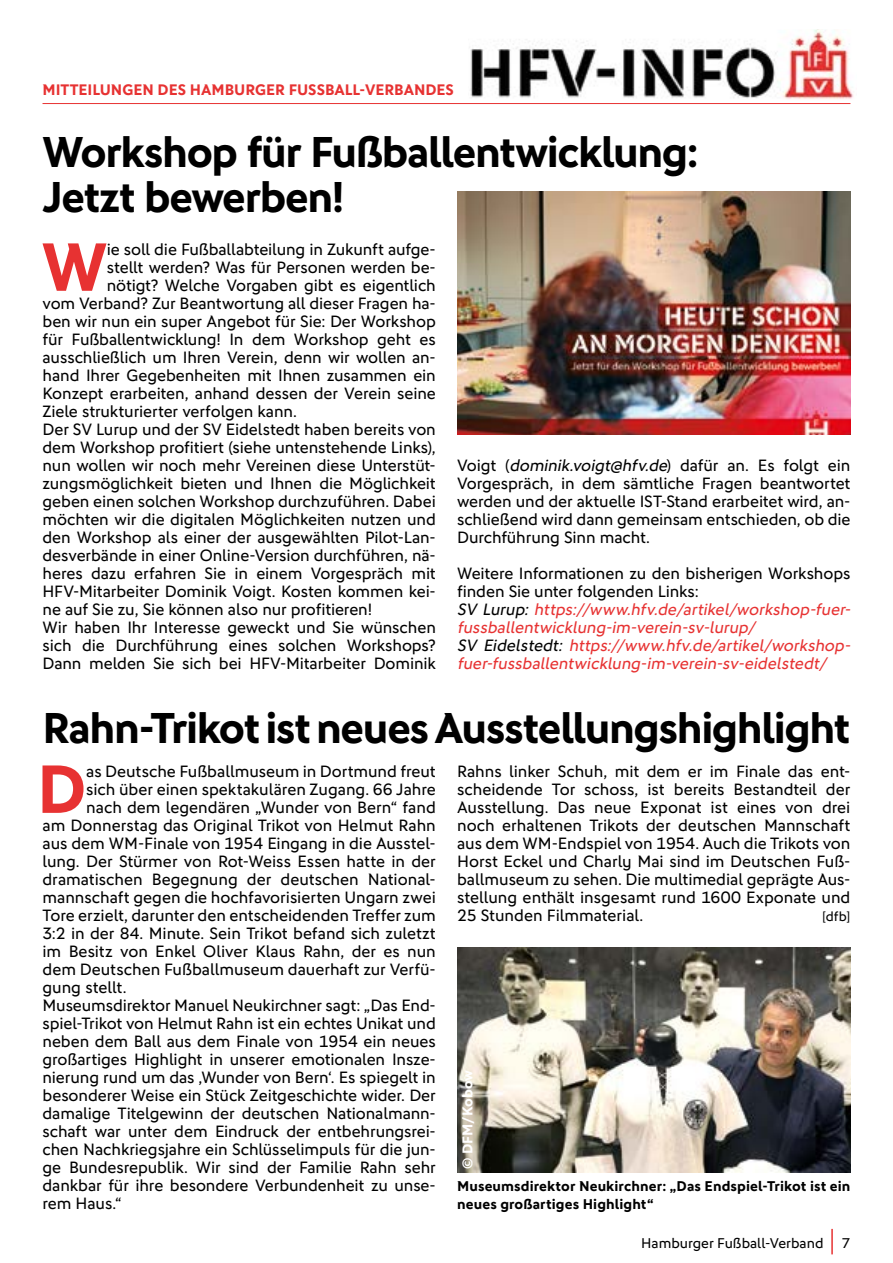
<style>
.page{position:relative;width:893px;height:1263px;background:#fff}
.page>*{position:absolute;margin:0;border:0;box-sizing:border-box;transform-origin:0 0}
.t1{font:700 68.7px "DFB Sans";color:#e73232}
.t2{font:700 43.5px/45px "DFB Sans";letter-spacing:-.035em;color:#000}
.t3{font:16.5px/18px "DFB Sans";letter-spacing:-.005em;color:#000;text-align:justify}
.t4{font:italic 16.5px/18px "DFB Sans";color:#e73232}
.t5{font:700 15.3px "DFB Sans";color:#e73232}
.t6{font:700 14.25px/18px "DFB Sans";letter-spacing:.005em;color:#000}
.t7{font:14.25px "DFB Sans";color:#000}
.t8{font:700 14.25px "DFB Sans";letter-spacing:.005em;color:#fff}
.t9{font:13.5px "DFB Sans";color:#000}
.s1{font-style:italic}
.s2{font-style:normal;color:#000}
.s3{color:#000}
</style>
<div class="page">
<hr style="left:831px;top:1229px;width:2px;height:25px;background:#e73232">
<hr style="left:43px;top:103px;width:807px;height:1px;background:#e73232">
<img style="left:470px;top:29px;width:384px;height:70px">
<img style="left:457px;top:191px;width:393px;height:244px">
<img style="left:457px;top:947px;width:393px;height:226px">
<p class="t5" style="left:43px;top:80px;width:413px">MITTEILUNGEN DES HAMBURGER FUSSBALL-VERBANDES</p>
<h2 class="t2" style="left:43px;top:129px;width:657px">Workshop für Fußballentwicklung:<br>Jetzt bewerben!</h2>
<h1 class="t1" style="left:42px;top:226px;width:67px">W</h1>
<p class="t3" style="left:107px;top:240px;width:331px">ie soll die Fußballabteilung in Zukunft aufge-</p>
<p class="t3" style="left:107px;top:258px;width:331px">stellt werden? Was für Personen werden be-</p>
<p class="t3" style="left:107px;top:276px;width:331px">nötigt? Welche Vorgaben gibt es eigentlich</p>
<p class="t3" style="left:43px;top:294px;width:395px">vom Verband? Zur Beantwortung all dieser Fragen ha-</p>
<p class="t3" style="left:43px;top:312px;width:395px">ben wir nun ein super Angebot für Sie: Der Workshop</p>
<p class="t3" style="left:43px;top:330px;width:395px">für Fußballentwicklung! In dem Workshop geht es</p>
<p class="t3" style="left:43px;top:348px;width:395px">ausschließlich um Ihren Verein, denn wir wollen an-</p>
<p class="t3" style="left:43px;top:366px;width:395px">hand Ihrer Gegebenheiten mit Ihnen zusammen ein</p>
<p class="t3" style="left:43px;top:384px;width:395px">Konzept erarbeiten, anhand dessen der Verein seine</p>
<p class="t3" style="left:43px;top:402px;width:256px">Ziele strukturierter verfolgen kann.</p>
<p class="t3" style="left:43px;top:420px;width:395px">Der SV Lurup und der SV Eidelstedt haben bereits von</p>
<p class="t3" style="left:43px;top:438px;width:395px">dem Workshop profitiert (siehe untenstehende Links),</p>
<p class="t3" style="left:43px;top:456px;width:395px">nun wollen wir noch mehr Vereinen diese Unterstüt-</p>
<p class="t3" style="left:43px;top:474px;width:395px">zungsmöglichkeit bieten und Ihnen die Möglichkeit</p>
<p class="t3" style="left:43px;top:492px;width:395px">geben einen solchen Workshop durchzuführen. Dabei</p>
<p class="t3" style="left:43px;top:510px;width:395px">möchten wir die digitalen Möglichkeiten nutzen und</p>
<p class="t3" style="left:43px;top:528px;width:395px">den Workshop als einer der ausgewählten Pilot-Lan-</p>
<p class="t3" style="left:43px;top:546px;width:395px">desverbände in einer Online-Version durchführen, nä-</p>
<p class="t3" style="left:43px;top:564px;width:395px">heres dazu erfahren Sie in einem Vorgespräch mit</p>
<p class="t3" style="left:43px;top:582px;width:395px">HFV-Mitarbeiter Dominik Voigt. Kosten kommen kei-</p>
<p class="t3" style="left:43px;top:600px;width:331px">ne auf Sie zu, Sie können also nur profitieren!</p>
<p class="t3" style="left:43px;top:618px;width:395px">Wir haben Ihr Interesse geweckt und Sie wünschen</p>
<p class="t3" style="left:43px;top:636px;width:395px">sich die Durchführung eines solchen Workshops?</p>
<p class="t3" style="left:43px;top:654px;width:395px">Dann melden Sie sich bei HFV-Mitarbeiter Dominik</p>
<p class="t3" style="left:457px;top:456px;width:395px">Vo i g t (<span class="s1">dominik.voigt@hfv.de</span>) d a f ü r a n . E s fo lg t e i n Vorgespräch, in dem sämtliche Fragen beantwortet werden und der aktuelle IST-Stand erarbeitet wird, an&shy;schließend wird dann gemeinsam entschieden, ob die Durchführung Sinn macht.</p>
<p class="t4" style="left:457px;top:564px;width:398px"><span class="s2">Weitere Informationen zu den bisherigen Workshops finden Sie unter folgenden Links:<br></span><span class="s3">SV Lurup:</span> https://www.hfv.de/artikel/workshop-fuer&shy;fussballentwicklung-im-verein-sv-lurup/<br><span class="s3">SV Eidelstedt:</span> https://www.hfv.de/artikel/workshop&shy;fuer-fussballentwicklung-im-verein-sv-eidelstedt/</p>
<h2 class="t2" style="left:43px;top:705px;width:809px">Rahn-Trikot ist neues Ausstellungshighlight</h2>
<h1 class="t1" style="left:37px;top:748px;width:51px">D</h1>
<p class="t3" style="left:86px;top:762px;width:351px">as Deutsche Fußballmuseum in Dortmund freut</p>
<p class="t3" style="left:457px;top:762px;width:395px">Rahns linker Schuh, mit dem er im Finale das ent&shy;scheidende Tor schoss, ist bereits Bestandteil der Ausstellung. Das neue Exponat ist eines von drei noch erhaltenen Trikots der deutschen Mannschaft aus dem WM-Endspiel von 1954. Auch die Trikots von Horst Eckel und Charly Mai sind im Deutschen Fuß&shy;ballmuseum zu sehen. Die multimedial geprägte Aus&shy;stellung enthält insgesamt rund 1600 Exponate und 25 Stunden Filmmaterial.</p>
<p class="t3" style="left:86px;top:780px;width:351px">sich über einen spektakulären Zugang. 66 Jahre</p>
<p class="t3" style="left:86px;top:798px;width:351px">nach dem legendären „Wunder von Bern“ fand</p>
<p class="t3" style="left:43px;top:816px;width:395px">am Donnerstag das Original Trikot von Helmut Rahn</p>
<p class="t3" style="left:43px;top:834px;width:395px">aus dem WM-Finale von 1954 Eingang in die Ausstel-</p>
<p class="t3" style="left:43px;top:852px;width:395px">lung. Der Stürmer von Rot-Weiss Essen hatte in der</p>
<p class="t3" style="left:43px;top:870px;width:395px">dramatischen Begegnung der deutschen National-</p>
<p class="t3" style="left:43px;top:888px;width:395px">mannschaft gegen die hochfavorisierten Ungarn zwei</p>
<p class="t3" style="left:43px;top:906px;width:395px">Tore erzielt, darunter den entscheidenden Treffer zum</p>
<p class="t3" style="left:43px;top:924px;width:395px">3:2 in der 84. Minute. Sein Trikot befand sich zuletzt</p>
<p class="t3" style="left:43px;top:942px;width:395px">im Besitz von Enkel Oliver Klaus Rahn, der es nun</p>
<p class="t3" style="left:43px;top:960px;width:395px">dem Deutschen Fußballmuseum dauerhaft zur Verfü-</p>
<p class="t3" style="left:43px;top:978px;width:85px">gung stellt.</p>
<p class="t3" style="left:43px;top:996px;width:395px">Museumsdirektor Manuel Neukirchner sagt: „Das End-</p>
<p class="t3" style="left:43px;top:1014px;width:395px">spiel-Trikot von Helmut Rahn ist ein echtes Unikat und</p>
<p class="t3" style="left:43px;top:1032px;width:395px">neben dem Ball aus dem Finale von 1954 ein neues</p>
<p class="t3" style="left:43px;top:1050px;width:395px">großartiges Highlight in unserer emotionalen Insze-</p>
<p class="t3" style="left:43px;top:1068px;width:395px">nierung rund um das ‚Wunder von Bern‘. Es spiegelt in</p>
<p class="t3" style="left:43px;top:1086px;width:395px">besonderer Weise ein Stück Zeitgeschichte wider. Der</p>
<p class="t3" style="left:43px;top:1104px;width:395px">damalige Titelgewinn der deutschen Nationalmann-</p>
<p class="t3" style="left:43px;top:1122px;width:395px">schaft war unter dem Eindruck der entbehrungsrei-</p>
<p class="t3" style="left:43px;top:1140px;width:395px">chen Nachkriegsjahre ein Schlüsselimpuls für die jun-</p>
<p class="t3" style="left:43px;top:1158px;width:395px">ge Bundesrepublik. Wir sind der Familie Rahn sehr</p>
<p class="t3" style="left:43px;top:1176px;width:395px">dankbar für ihre besondere Verbundenheit zu unse-</p>
<p class="t3" style="left:43px;top:1194px;width:81px">rem Haus.“</p>
<p class="t9" style="left:822px;top:908px;width:30px">[dfb]</p>
<p class="t8" style="left:459px;top:1169px;width:100px;rotate:-90deg">© DFM/Kobow</p>
<p class="t6" style="left:457px;top:1177px;width:395px">Museumsdirektor Neukirchner: „Das Endspiel-Trikot ist ein neues großartiges Highlight“</p>
<p class="t7" style="left:641px;top:1235px;width:184px">Hamburger Fußball-Verband</p>
<p class="t7" style="left:842px;top:1235px;width:10px">7</p>
</div>
